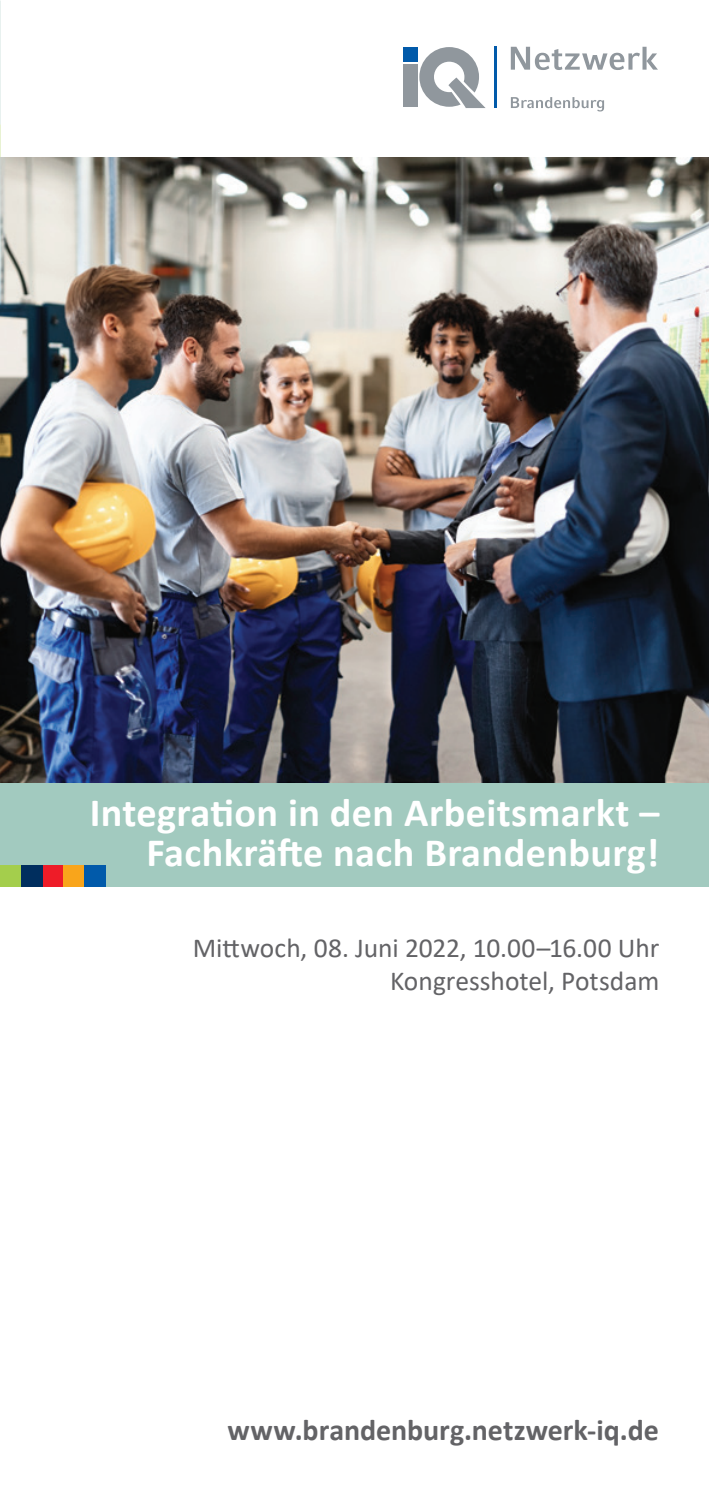
<style>
.page{position:relative;width:709px;height:1489px;background:#fff}
.page>*{position:absolute;margin:0;border:0;box-sizing:border-box;transform-origin:0 0}
.t1{font:700 40.25px/40.2px "Calibri";letter-spacing:.01em;color:#fff;text-align:right}
.t2{font:700 30px "Calibri";color:#636366}
._02_Untertitel_Angab{font:27.5px "Calibri";letter-spacing:-.005em;color:#636366}
</style>
<div class="page">
<div style="left:0;top:780px;width:709px;height:106px;background:#a2cabf"></div>
<div style="left:42px;top:865px;width:22px;height:21px;background:#ee1c28"></div>
<div style="left:0;top:865px;width:21px;height:21px;background:#a4ce4c"></div>
<div style="left:64px;top:865px;width:21px;height:21px;background:#f9a51b"></div>
<div style="left:85px;top:865px;width:21px;height:21px;background:#015aaa"></div>
<div style="left:21px;top:865px;width:22px;height:21px;background:#002e5e"></div>
<div style="left:403px;top:64px;width:14px;height:43px;background:#90979d"></div>
<div style="left:403px;top:47px;width:14px;height:15px;background:#015aaa"></div>
<svg style="left:419px;top:47px;width:66px;height:61px"></svg>
<hr style="left:494px;top:46px;width:2px;height:62px;background:#015aaa">
<svg style="left:511px;top:97px;width:93px;height:14px"></svg>
<svg style="left:511px;top:47px;width:147px;height:23px"></svg>
<img style="left:0;top:158px;width:709px;height:624px">
<h1 class="t1" style="left:90px;top:792px;width:571px">Integration in den Arbeitsmarkt –<br>Fachkräfte nach Brandenburg!</h1>
<p class="_02_Untertitel_Angab" style="left:193px;top:928px;width:468px">Mittwoch, 08. Juni 2022, 10.00–16.00 Uhr</p>
<p class="_02_Untertitel_Angab" style="left:390px;top:961px;width:271px">Kongresshotel, Potsdam</p>
<p class="t2" style="left:228px;top:1408px;width:433px">www.brandenburg.netzwerk-iq.de</p>
</div>
